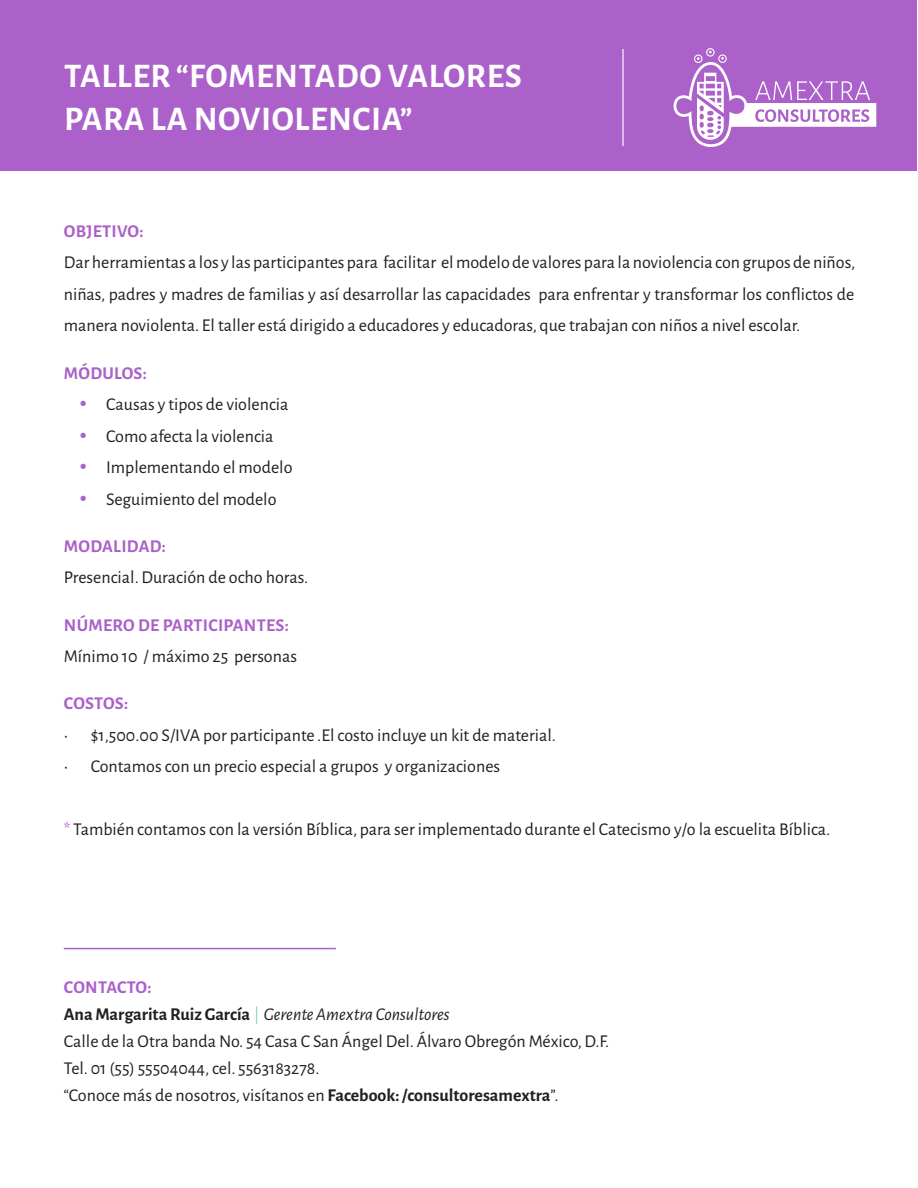
<style>
.page{position:relative;width:918px;height:1188px;background:#fff}
.page>*{position:absolute;margin:0;border:0;box-sizing:border-box;transform-origin:0 0}
.t1{font:700 34.5px "Alegreya Sans";letter-spacing:.015em;color:#fff}
.t2{font:18px/31.5px "Alegreya Sans";color:#231f20;text-align:justify}
.t3{font:700 18px "Alegreya Sans";letter-spacing:.015em;color:#ab60ca}
.t4{font:italic 18px "Alegreya Sans";color:#231f20}
.s1{color:#ab60ca}
.s2{font-weight:700;font-style:normal}
.s3{font-family:"Open Sans";font-weight:300;font-style:normal;font-stretch:condensed;color:#60cac1}
.s4{font-weight:700}
</style>
<div class="page">
<div style="left:1px;top:0;width:916px;height:170px;background:#ab60ca"></div>
<hr style="left:622px;top:49px;width:2px;height:97px;background:#fff">
<hr style="left:64px;top:948px;width:272px;height:1px;background:#ab60ca">
<svg style="left:673px;top:48px;width:203px;height:99px"></svg>
<p class="t1" style="left:64px;top:50px;width:460px">TALLER “FOMENTADO VALORES</p>
<p class="t1" style="left:64px;top:94px;width:350px">PARA LA NOVIOLENCIA”</p>
<p class="t3" style="left:64px;top:218px;width:81px">OBJETIVO:</p>
<p class="t2" style="left:64px;top:246px;width:793px">Dar herramientas a los y las participantes para facilitar el modelo de valores para la noviolencia con grupos de niños, niñas, padres y madres de familias y así desarrollar las capacidades para enfrentar y transformar los conflictos de manera noviolenta. El taller está dirigido a educadores y educadoras, que trabajan con niños a nivel escolar.</p>
<p class="t3" style="left:64px;top:360px;width:84px">MÓDULOS:</p>
<p class="t2" style="left:106px;top:388px;width:184px">Causas y tipos de violencia</p>
<p class="t2" style="left:106px;top:419px;width:169px">Como afecta la violencia</p>
<p class="t2" style="left:106px;top:451px;width:188px">Implementando el modelo</p>
<p class="t2" style="left:106px;top:482px;width:172px">Seguimiento del modelo</p>
<p class="t3" style="left:64px;top:533px;width:103px">MODALIDAD:</p>
<p class="t2" style="left:64px;top:561px;width:246px">Presencial. Duración de ocho horas.</p>
<p class="t3" style="left:64px;top:612px;width:226px">NÚMERO DE PARTICIPANTES:</p>
<p class="t2" style="left:64px;top:640px;width:235px">Mínimo 10 / máximo 25 personas</p>
<p class="t3" style="left:64px;top:690px;width:66px">COSTOS:</p>
<p class="t2" style="left:64px;top:719px;width:494px">• $1,500.00 S/IVA por participante .El costo incluye un kit de material.</p>
<p class="t2" style="left:64px;top:750px;width:438px">• Contamos con un precio especial a grupos y organizaciones</p>
<p class="t2" style="left:64px;top:813px;width:768px"><span class="s1">*</span> También contamos con la versión Bíblica, para ser implementado durante el Catecismo y/o la escuelita Bíblica.</p>
<p class="t3" style="left:64px;top:974px;width:89px">CONTACTO:</p>
<p class="t4" style="left:64px;top:1002px;width:387px"><span class="s2">Ana Margarita Ruiz García</span> <span class="s3">|</span> Gerente Amextra Consultores</p>
<p class="t2" style="left:64px;top:1025px;width:547px">Calle de la Otra banda No. 54 Casa C San Ángel Del. Álvaro Obregón México, D.F.</p>
<p class="t2" style="left:64px;top:1052px;width:257px">Tel. 01 (55) 55504044, cel. 5563183278.</p>
<p class="t2" style="left:64px;top:1079px;width:496px">“Conoce más de nosotros, visítanos en <span class="s4">Facebook: /consultoresamextra</span>”.</p>
</div>
